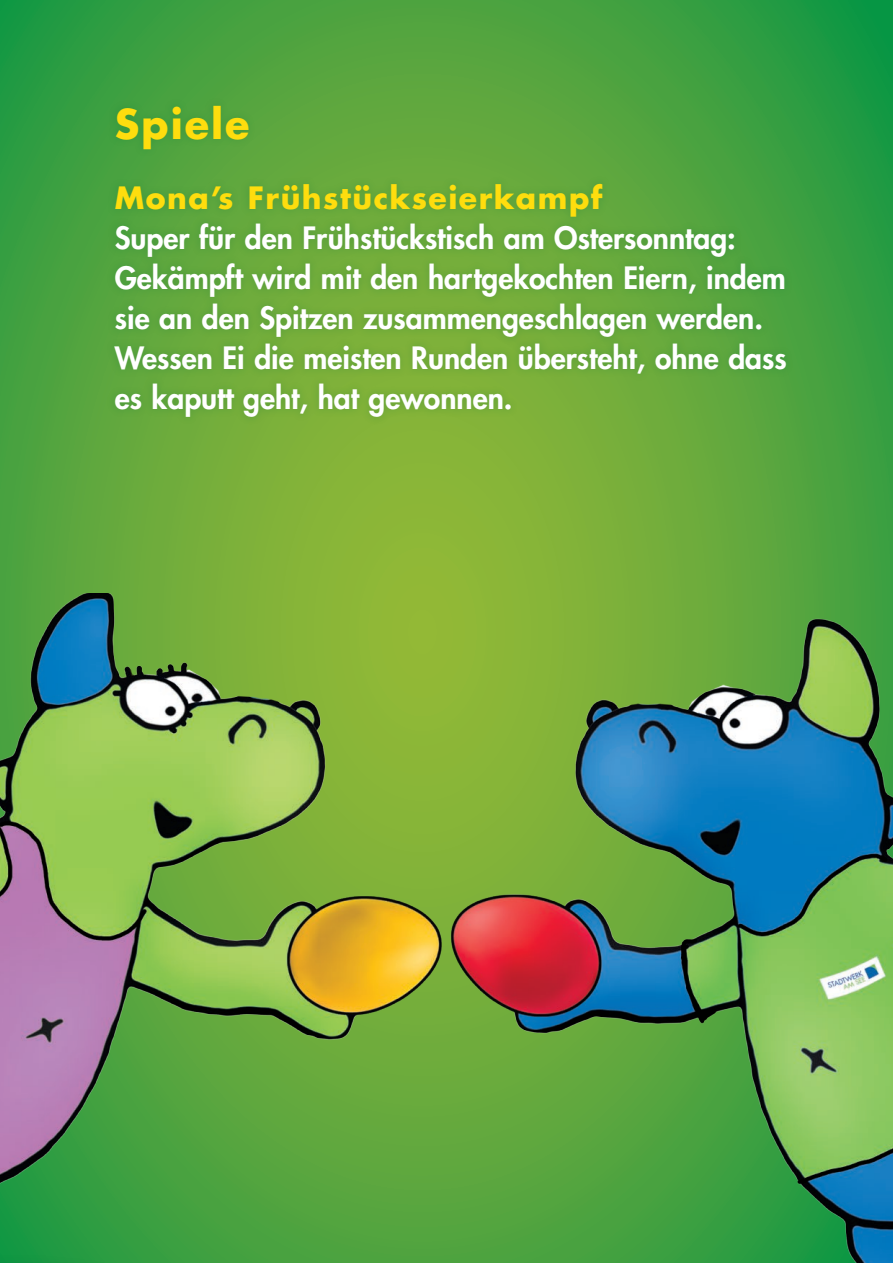
<style>
.page{position:relative;width:893px;height:1263px;background:#fff}
.page>*{position:absolute;margin:0;border:0;box-sizing:border-box;transform-origin:0 0}
.t1{font:700 39.9px "Futura Std";letter-spacing:.05em;color:#fedd0e}
.t2{font:800 30px/39.9px "Futura Std";color:#fff}
.t3{font:700 30px "Futura Std";letter-spacing:.05em;color:#fedd0e}
</style>
<div class="page">
<svg style="left:0;top:0;width:893px;height:593px;background:#56a63e"></svg>
<div style="left:106px;top:97px;width:688px;height:328px;background:#006f33;opacity:.17"></div>
<img style="left:0;top:593px;width:893px;height:670px">
<h1 class="t1" style="left:115px;top:98px;width:136px">Spiele</h1>
<p class="t3" style="left:115px;top:178px;width:489px">Mona’s Frühstückseierkampf</p>
<p class="t2" style="left:115px;top:218px;width:673px">Super für den Frühstückstisch am Ostersonntag:<br>Gekämpft wird mit den hartgekochten Eiern, indem sie an den Spitzen zusammengeschlagen werden.<br>Wessen Ei die meisten Runden übersteht, ohne dass es kaputt geht, hat gewonnen.</p>
</div>
